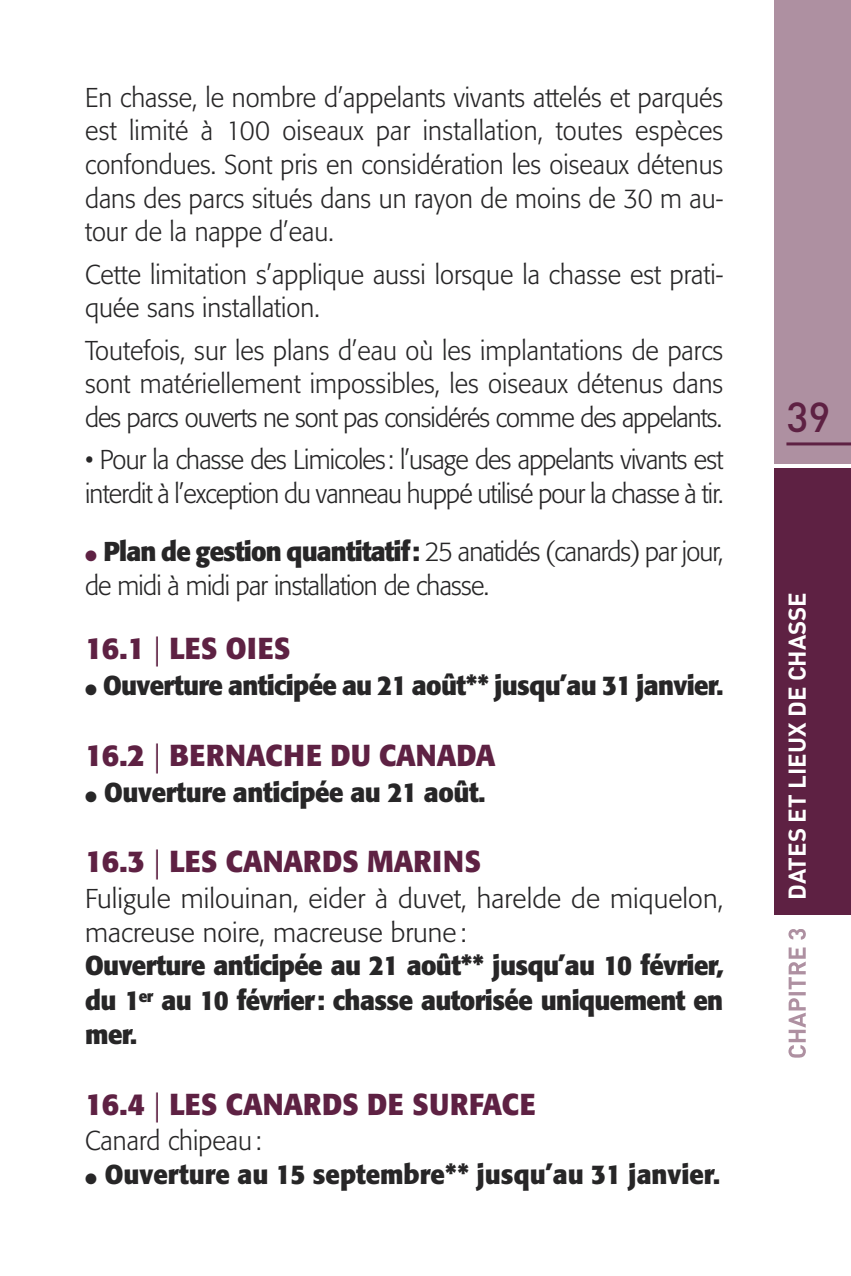
<style>
.page{position:relative;width:851px;height:1276px;background:#fff}
.page>*{position:absolute;margin:0;border:0;box-sizing:border-box;transform-origin:0 0}
.t1{font:500 41.4px "DIN";color:#5e2143}
.t2{font:700 30px "Formata";color:#5e2143}
.t3{font:300 27px/33.6px "Formata";letter-spacing:-.02em;color:#272627;text-align:justify;scale:.95 1}
.t4{font:700 27px/34.5px "Formata";letter-spacing:-.025em;color:#272627;text-align:justify;scale:.95 1}
.t5{font:300 27px/33.6px "Formata";color:#272627;scale:.95 1}
.t6{font:300 27px/33.6px "Formata";letter-spacing:.005em;color:#272627}
.t7{font:700 27px "Formata";color:#272627;scale:.95 1}
.t8{font:700 24px "DIN";color:#fff}
.s1{color:#5e2143}
.s2{font-weight:700}
.s3{font-weight:300}
</style>
<div class="page">
<div style="left:773px;top:468px;width:77px;height:446px;background:#5e2143"></div>
<div style="left:773px;top:0;width:77px;height:463px;background:#ae90a1"></div>
<svg style="left:788px;top:929px;width:17px;height:128px"></svg>
<hr style="left:786px;top:442px;width:64px;height:3px;background:#5e2143">
<p class="t3" style="left:85px;top:82px;width:673px">En chasse, le nombre d’appelants vivants attelés et parqués est limité à 100 oiseaux par installation, toutes espèces confondues. Sont pris en considération les oiseaux détenus dans des parcs situés dans un rayon de moins de 30 m au&shy;tour de la nappe d’eau.</p>
<p class="t5" style="left:85px;top:259px;width:673px">Cette limitation s’applique aussi lorsque la chasse est prati&shy;quée sans installation.</p>
<p class="t3" style="left:85px;top:335px;width:673px">Toutefois, sur les plans d’eau où les implantations de parcs sont matériellement impossibles, les oiseaux détenus dans des parcs ouverts ne sont pas considérés comme des appelants.</p>
<p class="t3" style="left:85px;top:445px;width:673px">• Pour la chasse des Limicoles: l’usage des appelants vivants est interdit à l’exception du vanneau huppé utilisé pour la chasse à tir.</p>
<p class="t3" style="left:85px;top:537px;width:673px"><span class="s1">●</span> <span class="s2">Plan de gestion quantitatif:</span> 25 anatidés (canards) par jour, de midi à midi par installation de chasse.</p>
<p class="t2" style="left:85px;top:635px;width:207px">16.1 <span class="s3">|</span> LES OIES</p>
<p class="t4" style="left:85px;top:670px;width:673px">● Ouverture anticipée au 21 août** jusqu’au 31 janvier.</p>
<p class="t2" style="left:85px;top:742px;width:412px">16.2 <span class="s3">|</span> BERNACHE DU CANADA</p>
<p class="t4" style="left:85px;top:777px;width:423px">● Ouverture anticipée au 21 août.</p>
<p class="t2" style="left:85px;top:848px;width:397px">16.3 <span class="s3">|</span> LES CANARDS MARINS</p>
<p class="t6" style="left:85px;top:883px;width:639px">Fuligule milouinan, eider à duvet, harelde de miquelon, macreuse noire, macreuse brune:</p>
<p class="t4" style="left:85px;top:951px;width:673px">Ouverture anticipée au 21 août** jusqu’au 10 février, du 1<sup>er</sup> au 10 février: chasse autorisée uniquement en mer.</p>
<p class="t2" style="left:85px;top:1091px;width:452px">16.4 <span class="s3">|</span> LES CANARDS DE SURFACE</p>
<p class="t5" style="left:85px;top:1126px;width:187px">Canard chipeau:</p>
<p class="t7" style="left:85px;top:1163px;width:669px">● Ouverture au 15 septembre** jusqu’au 31 janvier.</p>
<h1 class="t1" style="left:786px;top:394px;width:46px">39</h1>
<p class="t8" style="left:783px;top:900px;width:309px;rotate:-90deg">DATES ET LIEUX DE CHASSE</p>
</div>
